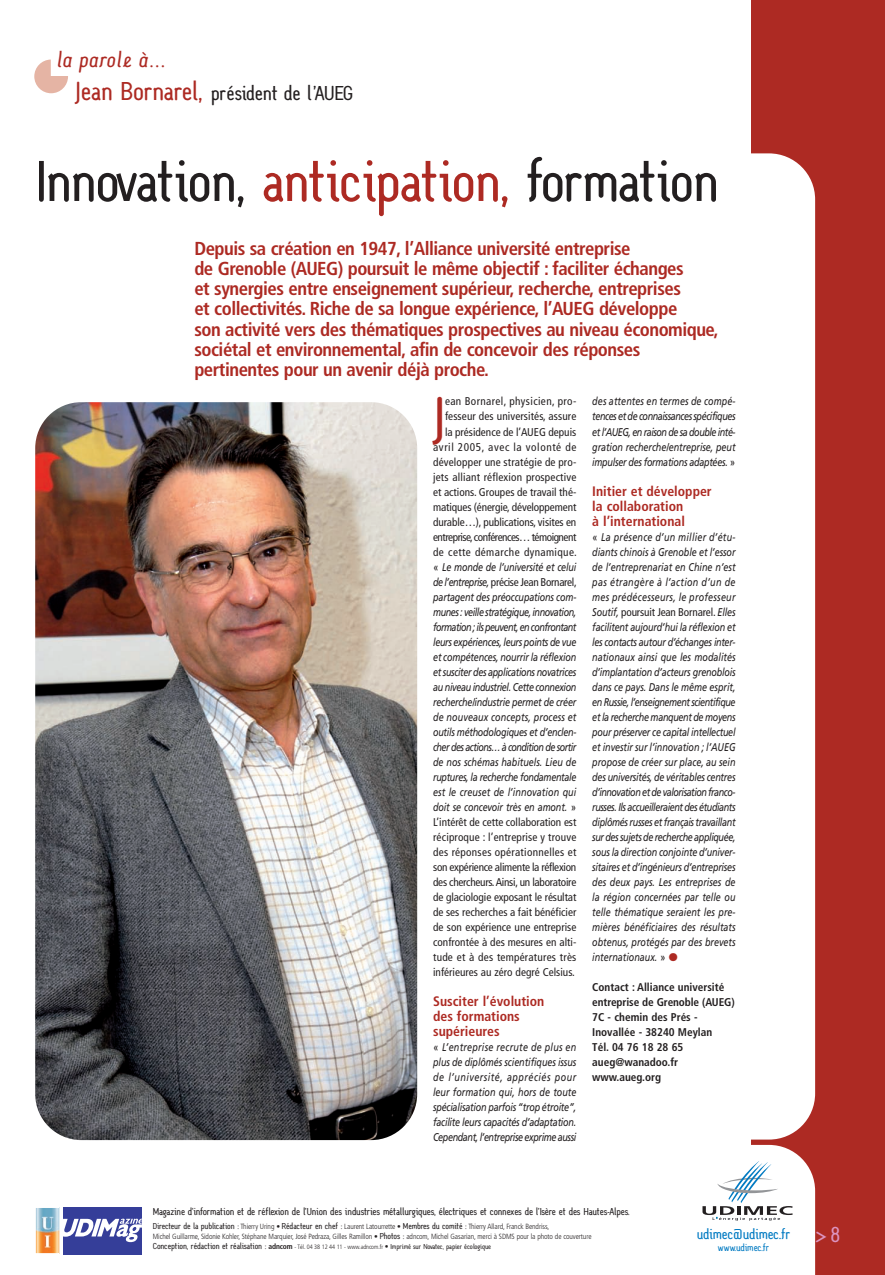
<style>
.page{position:relative;width:885px;height:1275px;background:#fff}
.page>*{position:absolute;margin:0;border:0;box-sizing:border-box;transform-origin:0 0}
.t1{font:50px "Monolein inbetween";letter-spacing:-.015em;color:#231f20}
.t2{font:48px "Monolein inbetween";color:#ad2a23}
.t3{font:700 condensed 18.75px/20px "Frutiger";letter-spacing:-.025em;color:#ad2a23}
.t4{font:18.75px "Kursiv inbetween";color:#ad2a23}
.t5{font:18.75px "Monolein inbetween";color:#dc94c0}
.t6{font:17.5px "Monolein inbetween";color:#231f20}
.t7{font:700 condensed 13.75px/15px "Frutiger";color:#ad2a23}
.t8{font:12.5px "Monolein inbetween";color:#007ac2}
.t9{font:italic 11.25px/15px "Frutiger";letter-spacing:-.02em;color:#231f20;text-align:justify;scale:.8 1}
.t10{font:condensed 11.25px/15px "Frutiger";color:#231f20;text-align:right}
.t11{font:700 condensed 11.25px/15px "Frutiger";color:#231f20}
.t12{font:8.75px "Monolein inbetween";letter-spacing:-.01em;color:#231f20}
.t13{font:8.75px "Monolein inbetween";color:#007ac2}
.t14{font:300 condensed 7.5px/10px "Frutiger";letter-spacing:-.01em;color:#231f20}
.t15{font:7.5px "Monolein inbetween";letter-spacing:-.01em;color:#231f20}
.s1{font-size:22.5px;color:#ad2a23}
.s2{color:#ad2a23}
.s3{font-style:italic;font-stretch:normal}
.s4{font-style:normal;font-stretch:condensed}
.s5{font-family:"Monolein inbetween";font-weight:400;font-stretch:normal}
.s6{font-family:"Frutiger";font-weight:700;font-stretch:condensed}
.s7{font-family:"Frutiger";font-weight:300;font-stretch:condensed;font-size:6.25px}
.s8{font-family:"Frutiger";font-weight:300;font-stretch:condensed}
.s9{font-size:6.25px}
</style>
<div class="page">
<div style="left:751px;top:0;width:134px;height:1275px;background:#ad2a23"></div>
<svg style="left:735px;top:1145px;width:80px;height:130px;fill:#fff"></svg>
<div style="left:417px;top:153px;width:398px;height:986px;background:#fff;border-radius:46px"></div>
<div style="left:63px;top:1207px;width:79px;height:48px;background:#353e99"></div>
<svg style="left:63px;top:1218px;width:79px;height:24px"></svg>
<img style="left:37px;top:1209px;width:20px;height:42px">
<div style="left:35px;top:1207px;width:24px;height:46px;border:1px solid #fff"></div>
<svg style="left:702px;top:1160px;width:90px;height:60px"></svg>
<svg style="left:34px;top:60px;width:34px;height:33px"></svg>
<img style="left:35px;top:402px;width:382px;height:738px;border-radius:46px">
<h3 class="t4" style="left:57px;top:51px;width:110px">la parole à…</h3>
<h3 class="t6" style="left:75px;top:85px;width:280px"><span class="s1">Jean Bornarel,</span> président de l’AUEG</h3>
<h1 class="t1" style="left:35px;top:158px;width:684px">Innovation, <span class="s2">anticipation,</span> formation</h1>
<p class="t3" style="left:194px;top:240px;width:526px">Depuis sa création en 1947, l’Alliance université entreprise<br>de Grenoble (AUEG) poursuit le même objectif : faciliter échanges<br>et synergies entre enseignement supérieur, recherche, entreprises<br>et collectivités. Riche de sa longue expérience, l’AUEG développe<br>son activité vers des thématiques prospectives au niveau économique, sociétal et environnemental, afin de concevoir des réponses pertinentes pour un avenir déjà proche.</p>
<h2 class="t2" style="left:433px;top:394px;width:13px">J</h2>
<p class="t10" style="left:433px;top:395px;width:145px">ean Bornarel, physicien, pro&shy;fesseur des universités, assure<br>la présidence de l’AUEG depuis avril 2005, avec la volonté de développer une stratégie de pro&shy;jets alliant réflexion prospective et actions. Groupes de travail thé&shy;matiques (énergie, développement durable…), publications, visites en entreprise, conférences… témoignent de cette démarche dynamique. « <span class="s3">Le monde de l’université et celui de l’entreprise,</span> précise Jean Bornarel, <span class="s3">partagent des préoccupations com&shy;munes : veille stratégique, innovation, formation ; ils peuvent, en confrontant leurs expériences, leurs points de vue et compétences, nourrir la réflexion et susciter des applications novatrices au niveau industriel. Cette connexion recherche/industrie permet de créer de nouveaux concepts, process et outils méthodologiques et d’enclen&shy;cher des actions… à condition de sortir de nos schémas habituels. Lieu de ruptures, la recherche fondamentale est le creuset de l’innovation qui doit se concevoir très en amont.</span> » L’intérêt de cette collaboration est réciproque : l’entreprise y trouve des réponses opérationnelles et son expérience alimente la réflexion des chercheurs. Ainsi, un laboratoire de glaciologie exposant le résultat de ses recherches a fait bénéficier de son expérience une entreprise confrontée à des mesures en alti&shy;tude et à des températures très inférieures au zéro degré Celsius.</p>
<p class="t7" style="left:433px;top:994px;width:113px">Susciter l’évolution des formations supérieures</p>
<p class="t9" style="left:433px;top:1040px;width:180px"><span class="s4">«</span> L’entreprise recrute de plus en plus de diplômés scientifiques issus de l’université, appréciés pour leur formation qui, hors de toute spécialisation parfois “trop étroite”, facilite leurs capacités d’adaptation.<br>Cependant, l’entreprise exprime aussi</p>
<p class="t9" style="left:592px;top:395px;width:180px">des attentes en termes de compé&shy;tences et de connaissances spécifiques et l’AUEG, en raison de sa double inté&shy;gration recherche/entreprise, peut impulser des formations adaptées. <span class="s4">»</span></p>
<p class="t7" style="left:592px;top:484px;width:121px">Initier et développer la collaboration<br>à l’international</p>
<p class="t9" style="left:592px;top:530px;width:180px"><span class="s4">«</span> La présence d’un millier d’étu&shy;diants chinois à Grenoble et l’essor de l’entreprenariat en Chine n’est pas étrangère à l’action d’un de mes prédécesseurs, le professeur Soutif, <span class="s4">poursuit Jean Bornarel.</span> Elles facilitent aujourd’hui la réflexion et les contacts autour d’échanges inter&shy;nationaux ainsi que les modalités d’implantation d’acteurs grenoblois dans ce pays. Dans le même esprit, en Russie, l’enseignement scientifique et la recherche manquent de moyens pour préserver ce capital intellectuel et investir sur l’innovation ; l’AUEG propose de créer sur place, au sein des universités, de véritables centres d’innovation et de valorisation franco&shy;russes. Ils accueilleraient des étudiants diplômés russes et français travaillant sur des sujets de recherche appliquée, sous la direction conjointe d’univer&shy;sitaires et d’ingénieurs d’entreprises des deux pays. Les entreprises de la région concernées par telle ou telle thématique seraient les pre&shy;mières bénéficiaires des résultats obtenus, protégés par des brevets internationaux. <span class="s4">»</span> <span class="s2">●</span></p>
<p class="t11" style="left:592px;top:980px;width:144px">Contact : Alliance université entreprise de Grenoble (AUEG)<br>7C - chemin des Prés -<br>Inovallée - 38240 Meylan<br>Tél. 04 76 18 28 65 aueg@wanadoo.fr www.aueg.org</p>
<p class="t12" style="left:153px;top:1207px;width:478px">Magazine d’information et de réflexion de l’Union des industries métallurgiques, électriques et connexes de l’Isère et des Hautes-Alpes.</p>
<p class="t14" style="left:153px;top:1221px;width:440px"><span class="s5">Directeur de la publication :</span> Thierry Uring • <span class="s5">Rédacteur en chef :</span> Laurent Latourrette • <span class="s5">Membres du comité :</span> Thierry Allard, Franck Bendriss,<br>Michel Guillarme, Sidonie Kohler, Stéphane Marquier, José Pedraza, Gilles Ramillon • <span class="s5">Photos :</span> adncom, Michel Gasarian, merci à SDMS pour la photo de couverture</p>
<p class="t15" style="left:153px;top:1242px;width:340px">Conception, rédaction et réalisation : <span class="s6">adncom</span> <span class="s7">- Tél. 04 38 12 44 11 - www.adncom.fr</span> <span class="s8">•</span> <span class="s9">Imprimé sur Novatec, papier écologique</span></p>
<p class="t8" style="left:696px;top:1228px;width:95px">udimec@udimec.fr</p>
<p class="t13" style="left:717px;top:1243px;width:53px">www.udimec.fr</p>
<h3 class="t5" style="left:815px;top:1225px;width:27px">&gt;8</h3>
</div>
